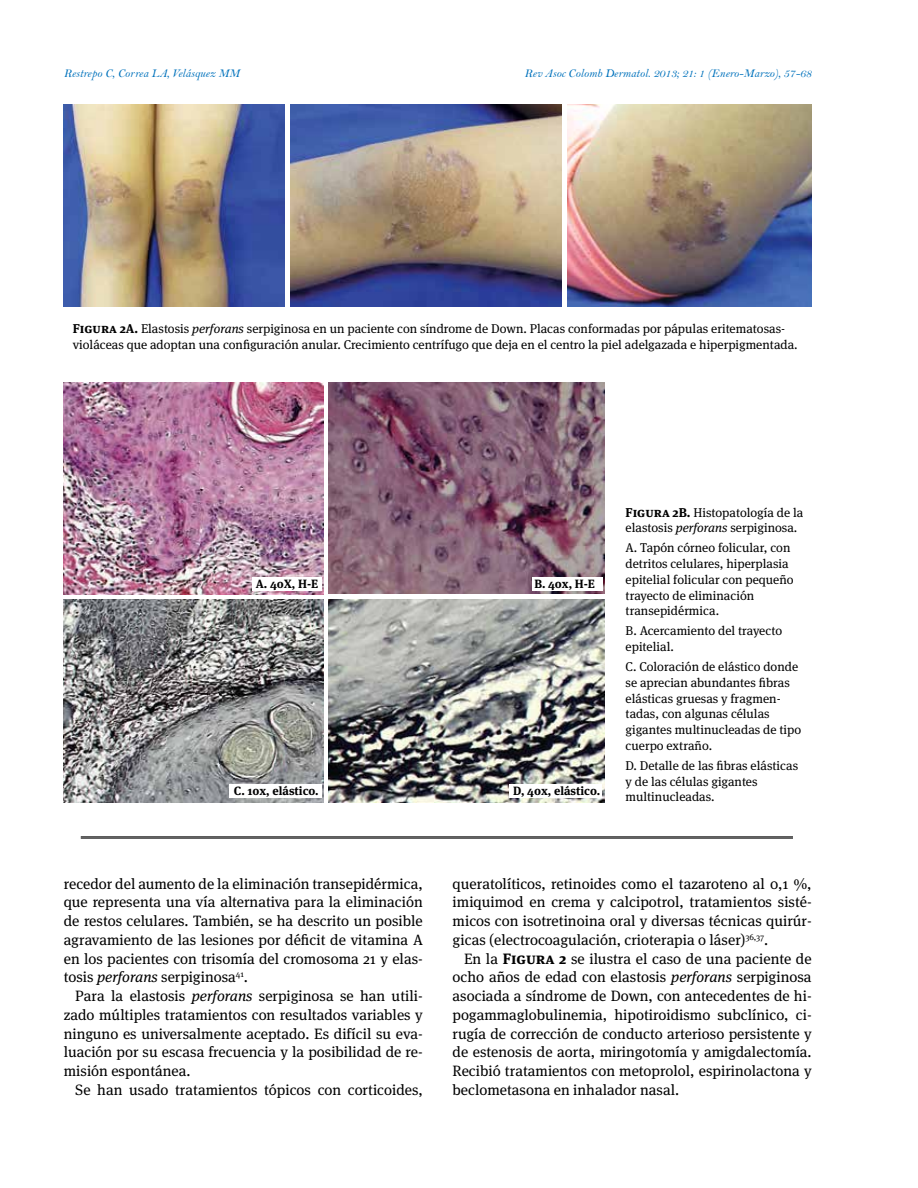
<style>
.page{position:relative;width:918px;height:1188px;background:#fff}
.page>*{position:absolute;margin:0;border:0;box-sizing:border-box;transform-origin:0 0}
.t1{font:15px/18.8px "Meta Serif OT";color:#000;text-align:justify}
.t2{font:12.75px/15.8px "Meta Serif OT";color:#000}
.t3{font:12px "Bell MT Italic";color:#0072bc}
.t4{font:700 12px "Meta Serif OT";color:#000}
.s1{font-weight:700}
.s2{font-style:italic}
</style>
<div class="page">
<img style="left:567px;top:104px;width:245px;height:203px">
<img style="left:290px;top:104px;width:271px;height:203px">
<img style="left:64px;top:104px;width:221px;height:203px">
<hr style="left:81px;top:837px;width:712px;height:1px;background:#000">
<hr style="left:81px;top:838px;width:712px;height:1px;background:#000">
<img style="left:64px;top:599px;width:259px;height:203px">
<img style="left:328px;top:599px;width:277px;height:203px">
<img style="left:64px;top:383px;width:259px;height:211px">
<img style="left:328px;top:383px;width:277px;height:211px">
<div style="left:253px;top:577px;width:69px;height:14px;background:#fff"></div>
<div style="left:229px;top:784px;width:93px;height:14px;background:#fff"></div>
<div style="left:509px;top:784px;width:93px;height:14px;background:#fff"></div>
<div style="left:532px;top:577px;width:70px;height:13px;background:#fff"></div>
<p class="t3" style="left:64px;top:66px;width:177px">Restrepo C, Correa LA, Velásquez MM</p>
<p class="t3" style="left:525px;top:66px;width:289px">Rev Asoc Colomb Dermatol. 2013; 21: 1 (Enero-Marzo), 57-68</p>
<p class="t2" style="left:73px;top:321px;width:726px"><span class="s1">Figura 2A.</span> Elastosis <span class="s2">perforans</span> serpiginosa en un paciente con síndrome de Down. Placas conformadas por pápulas eritematosas&shy;violáceas que adoptan una configuración anular. Crecimiento centrífugo que deja en el centro la piel adelgazada e hiperpigmentada.</p>
<p class="t4" style="left:256px;top:576px;width:64px">A. 40X, H-E</p>
<p class="t4" style="left:534px;top:576px;width:62px">B. 40x, H-E</p>
<p class="t4" style="left:234px;top:783px;width:86px">C. 10x, elástico.</p>
<p class="t4" style="left:513px;top:783px;width:88px">D, 40x, elástico.</p>
<p class="t2" style="left:626px;top:505px;width:179px"><span class="s1">Figura 2B.</span> Histopatología de la elastosis <span class="s2">perforans</span> serpiginosa.</p>
<p class="t2" style="left:626px;top:540px;width:169px">A. Tapón córneo folicular, con detritos celulares, hiperplasia epitelial folicular con pequeño trayecto de eliminación transepidérmica.</p>
<p class="t2" style="left:626px;top:623px;width:158px">B. Acercamiento del trayecto epitelial.</p>
<p class="t2" style="left:626px;top:659px;width:177px">C. Coloración de elástico donde se aprecian abundantes fibras elásticas gruesas y fragmen&shy;tadas, con algunas células gigantes multinucleadas de tipo cuerpo extraño.</p>
<p class="t2" style="left:626px;top:758px;width:174px">D. Detalle de las fibras elásticas y de las células gigantes multinucleadas.</p>
<p class="t1" style="left:64px;top:874px;width:361px">recedor del aumento de la eliminación transepidérmica, que representa una vía alternativa para la eliminación de restos celulares. También, se ha descrito un posible agravamiento de las lesiones por déficit de vitamina A en los pacientes con trisomía del cromosoma 21 y elas&shy;tosis <span class="s2">perforans</span> serpiginosa<sup>41</sup><span class="s2">.</span></p>
<p class="t1" style="left:64px;top:987px;width:361px;text-indent:11px">Para la elastosis <span class="s2">perforans</span> serpiginosa se han utili&shy;zado múltiples tratamientos con resultados variables y ninguno es universalmente aceptado. Es difícil su eva&shy;luación por su escasa frecuencia y la posibilidad de re&shy;misión espontánea.</p>
<p class="t1" style="left:75px;top:1081px;width:349px">Se han usado tratamientos tópicos con corticoides,</p>
<p class="t1" style="left:453px;top:874px;width:361px">queratolíticos, retinoides como el tazaroteno al 0,1 %, imiquimod en crema y calcipotrol, tratamientos sisté&shy;micos con isotretinoina oral y diversas técnicas quirúr&shy;gicas (electrocoagulación, crioterapia o láser)<sup>36,37</sup>.</p>
<p class="t1" style="left:453px;top:949px;width:361px;text-indent:11px">En la <span class="s1">Figura 2</span> se ilustra el caso de una paciente de ocho años de edad con elastosis <span class="s2">perforans</span> serpiginosa asociada a síndrome de Down, con antecedentes de hi&shy;pogammaglobulinemia, hipotiroidismo subclínico, ci&shy;rugía de corrección de conducto arterioso persistente y de estenosis de aorta, miringotomía y amigdalectomía.<br>Recibió tratamientos con metoprolol, espirinolactona y beclometasona en inhalador nasal.</p>
</div>
